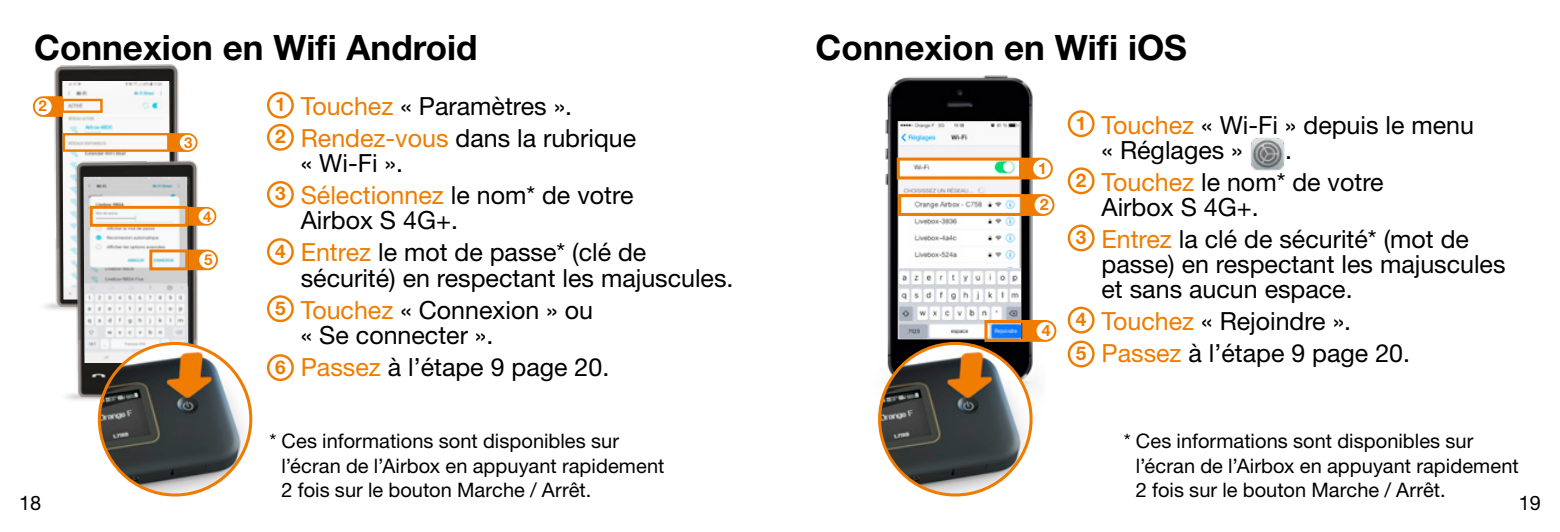
<style>
.page{position:relative;width:1560px;height:532px;background:#fff}
.page>*{position:absolute;margin:0;border:0;box-sizing:border-box;transform-origin:0 0}
.t1{font:700 35px "Helvetica Neue LT Std";color:#000}
.t2{font:25px/32px "Helvetica Neue LT Std";color:#000}
.t3{font:20px/24px "Helvetica Neue LT Std";letter-spacing:.005em;color:#000}
.t4{font:20px "Helvetica Neue LT";color:#000}
.t5{font:700 16px "Helvetica Neue LT Std";color:#ef7c00}
.t6{font:700 15.75px "Helvetica Neue LT Std";color:#ef7c00}
.t7{font:700 15px "Helvetica Neue LT Std";color:#ef7c00}
.s1{color:#ef7c00}
.s2{font-weight:700;font-size:19px;color:#ef7c00}
</style>
<div class="page">
<img style="left:32px;top:64px;width:147px;height:66px">
<img style="left:62px;top:81px;width:108px;height:49px">
<div style="left:61px;top:99px;width:42px;height:14px;border:2px solid #ef7c00"></div>
<svg style="left:33px;top:96px;width:30px;height:21px"></svg>
<div style="left:35px;top:98px;width:17px;height:17px;background:#fff;border-radius:50%"></div>
<img style="left:44px;top:130px;width:201px;height:280px">
<img style="left:84px;top:177px;width:104px;height:186px">
<div style="left:149px;top:249px;width:39px;height:21px;border:3px solid #ef7c00"></div>
<svg style="left:188px;top:249px;width:30px;height:21px"></svg>
<div style="left:199px;top:251px;width:17px;height:17px;background:#fff;border-radius:50%"></div>
<svg style="left:188px;top:207px;width:28px;height:18px"></svg>
<div style="left:198px;top:208px;width:16px;height:16px;background:#fff;border-radius:50%"></div>
<div style="left:90px;top:206px;width:98px;height:21px;border:3px solid #ef7c00"></div>
<img style="left:878px;top:75px;width:166px;height:342px">
<div style="left:897px;top:120px;width:126px;height:221px;background:#000;opacity:.2"></div>
<img style="left:900px;top:123px;width:117px;height:145px">
<div style="left:898px;top:121px;width:121px;height:217px;border:1px solid #d0d0d0"></div>
<svg style="left:1021px;top:158px;width:31px;height:21px"></svg>
<div style="left:1032px;top:160px;width:18px;height:17px;background:#fff;border-radius:50%"></div>
<svg style="left:1023px;top:194px;width:31px;height:22px"></svg>
<div style="left:1034px;top:196px;width:18px;height:18px;background:#fff;border-radius:50%"></div>
<svg style="left:1025px;top:320px;width:31px;height:21px"></svg>
<div style="left:1036px;top:322px;width:18px;height:18px;background:#fff;border-radius:50%"></div>
<div style="left:896px;top:157px;width:125px;height:22px;border:3px solid #ef7c00"></div>
<div style="left:898px;top:194px;width:125px;height:22px;border:3px solid #ef7c00"></div>
<img style="left:898px;top:268px;width:121px;height:70px">
<div style="left:984px;top:320px;width:41px;height:22px;border:3px solid #ef7c00"></div>
<img style="left:99px;top:343px;width:152px;height:152px;border-radius:76px">
<div style="left:98px;top:342px;width:154px;height:154px;border:3px solid #ef7c00;border-radius:50%"></div>
<img style="left:879px;top:343px;width:151px;height:152px;border-radius:76px">
<div style="left:878px;top:342px;width:154px;height:154px;border:3px solid #ef7c00;border-radius:50%"></div>
<svg style="left:267px;top:92px;width:27px;height:27px"></svg>
<div style="left:269px;top:94px;width:22px;height:22px;background:#fff;border-radius:50%"></div>
<svg style="left:267px;top:124px;width:27px;height:27px"></svg>
<div style="left:269px;top:126px;width:22px;height:22px;background:#fff;border-radius:50%"></div>
<svg style="left:267px;top:181px;width:27px;height:27px"></svg>
<div style="left:269px;top:183px;width:22px;height:22px;background:#fff;border-radius:50%"></div>
<svg style="left:267px;top:238px;width:27px;height:27px"></svg>
<div style="left:269px;top:240px;width:22px;height:22px;background:#fff;border-radius:50%"></div>
<svg style="left:267px;top:295px;width:27px;height:27px"></svg>
<div style="left:269px;top:297px;width:22px;height:22px;background:#fff;border-radius:50%"></div>
<svg style="left:267px;top:354px;width:27px;height:27px"></svg>
<div style="left:269px;top:356px;width:22px;height:22px;background:#fff;border-radius:50%"></div>
<svg style="left:1067px;top:110px;width:27px;height:27px"></svg>
<div style="left:1069px;top:113px;width:23px;height:22px;background:#fff;border-radius:50%"></div>
<img style="left:1250px;top:137px;width:34px;height:34px">
<svg style="left:1067px;top:167px;width:27px;height:27px"></svg>
<div style="left:1069px;top:170px;width:23px;height:22px;background:#fff;border-radius:50%"></div>
<svg style="left:1067px;top:224px;width:27px;height:27px"></svg>
<div style="left:1069px;top:227px;width:23px;height:22px;background:#fff;border-radius:50%"></div>
<svg style="left:1067px;top:306px;width:27px;height:27px"></svg>
<div style="left:1069px;top:309px;width:23px;height:22px;background:#fff;border-radius:50%"></div>
<svg style="left:1067px;top:340px;width:27px;height:27px"></svg>
<div style="left:1069px;top:343px;width:23px;height:22px;background:#fff;border-radius:50%"></div>
<h1 class="t1" style="left:34px;top:26px;width:445px">Connexion en Wifi Android</h1>
<h1 class="t1" style="left:815px;top:25px;width:373px">Connexion en Wifi iOS</h1>
<p class="t7" style="left:38px;top:97px;width:10px">2</p>
<p class="t7" style="left:184px;top:133px;width:10px">3</p>
<p class="t7" style="left:203px;top:207px;width:10px">4</p>
<p class="t7" style="left:204px;top:250px;width:10px">5</p>
<p class="t2" style="left:275px;top:90px;width:362px"><sup>1</sup> <span class="s1">Touchez</span> « Paramètres ».<br><sup>2</sup> <span class="s1">Rendez-vous</span> dans la rubrique</p>
<p class="t2" style="left:275px;top:147px;width:360px;text-indent:26px">« Wi-Fi ».<br><sup>3</sup> <span class="s1">Sélectionnez</span> le nom* de votre</p>
<p class="t2" style="left:275px;top:204px;width:373px;text-indent:26px">Airbox S 4G+.<br><sup>4</sup> <span class="s1">Entrez</span> le mot de passe* (clé de</p>
<p class="t2" style="left:275px;top:261px;width:460px;text-indent:26px">sécurité) en respectant les majuscules.<br><sup>5</sup> <span class="s1">Touchez</span> « Connexion » ou</p>
<p class="t2" style="left:275px;top:318px;width:336px;text-indent:26px">« Se connecter ».<br><span class="s2">6</span> <span class="s1">Passez</span> à l’étape 9 page 20.</p>
<p class="t6" style="left:1038px;top:158px;width:10px">1</p>
<p class="t5" style="left:1039px;top:194px;width:10px">2</p>
<p class="t5" style="left:1041px;top:320px;width:10px">4</p>
<p class="t2" style="left:1101px;top:112px;width:374px;line-height:25px;text-indent:-26px"><sup>1</sup> <span class="s1">Touchez</span> « Wi-Fi » depuis le menu « Réglages »</p>
<p class="t2" style="left:1075px;top:133px;width:309px;text-indent:209px">.<br><sup>2</sup> <span class="s1">Touchez</span> le nom* de votre</p>
<p class="t2" style="left:1075px;top:190px;width:394px;text-indent:26px">Airbox S 4G+.<br><sup>3</sup> <span class="s1">Entrez</span> la clé de sécurité* (mot de</p>
<p class="t2" style="left:1101px;top:251px;width:405px;line-height:25px">passe) en respectant les majuscules et sans aucun espace.</p>
<p class="t2" style="left:1075px;top:304px;width:336px"><sup>4</sup> <span class="s1">Touchez</span> « Rejoindre ».<br><span class="s2">5</span> <span class="s1">Passez</span> à l’étape 9 page 20.</p>
<p class="t3" style="left:281px;top:429px;width:384px;text-indent:-12px">* Ces informations sont disponibles sur l’écran de l’Airbox en appuyant rapidement<br>2 fois sur le bouton Marche / Arrêt.</p>
<p class="t3" style="left:1135px;top:429px;width:384px;text-indent:-12px">* Ces informations sont disponibles sur l’écran de l’Airbox en appuyant rapidement<br>2 fois sur le bouton Marche / Arrêt.</p>
<p class="t4" style="left:19px;top:490px;width:24px">18</p>
<p class="t4" style="left:1518px;top:490px;width:24px">19</p>
</div>
